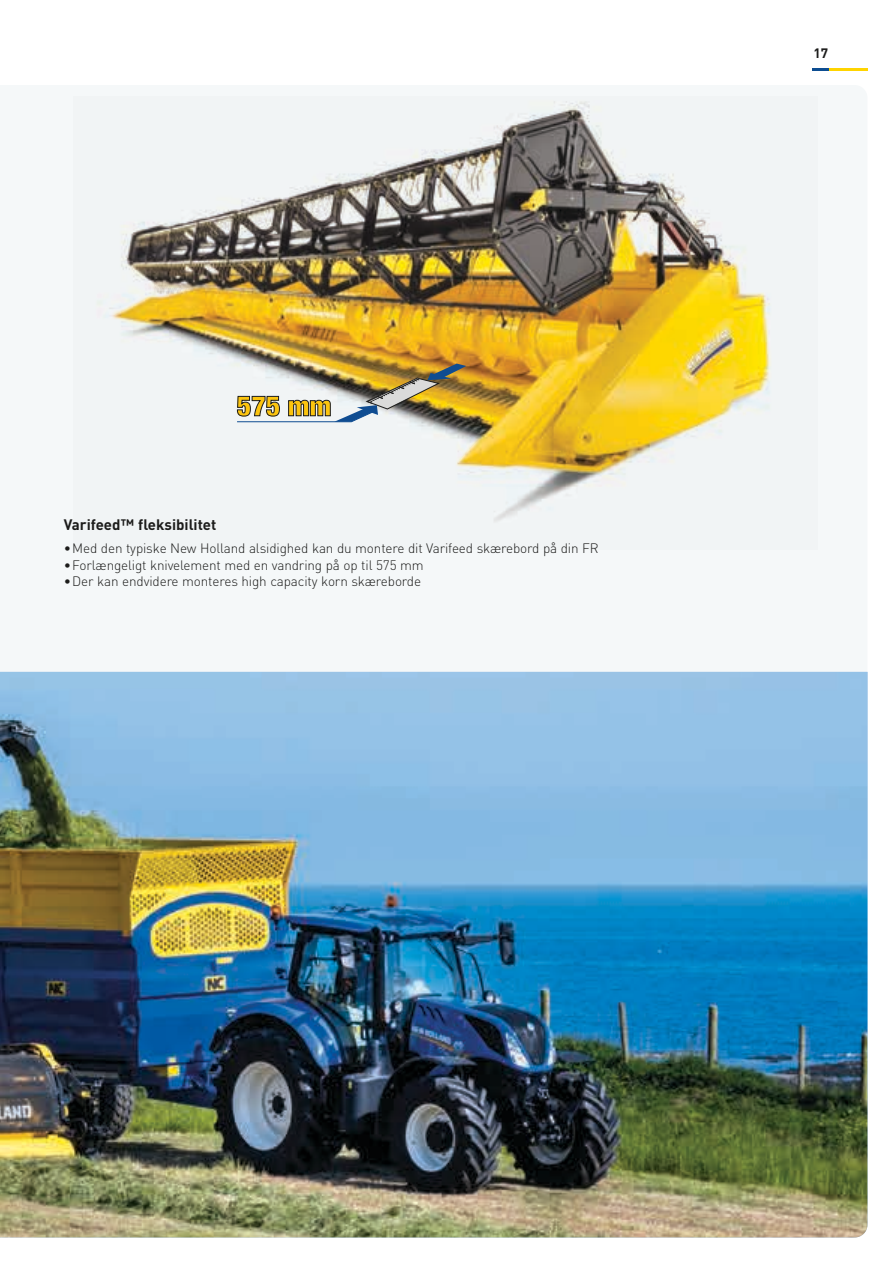
<style>
.page{position:relative;width:893px;height:1263px;background:#fff}
.page>*{position:absolute;margin:0;border:0;box-sizing:border-box;transform-origin:0 0}
.t1{font:900 condensed 27.9px "Helvetica Neue";color:#fcc40e}
.t2{font:700 15px "DIN Pro";color:#1c1c1b}
.t3{font:300 13.5px "DIN Pro";letter-spacing:-.01em;color:#1c1c1b}
.t4{font:700 13.5px "DIN Pro";color:#1c1c1b}
</style>
<div class="page">
<svg style="left:812px;top:68px;width:55px;height:2px"></svg>
<img style="left:74px;top:97px;width:743px;height:452px">
<img style="left:128px;top:111px;width:441px;height:170px">
<img style="left:236px;top:364px;width:230px;height:58px">
<img style="left:0;top:672px;width:867px;height:565px">
<h1 class="t1" style="left:237px;top:383px;width:96px">575 mm</h1>
<p class="t2" style="left:64px;top:515px;width:154px">Varifeed™ fleksibilitet</p>
<p class="t3" style="left:64px;top:539px;width:536px">•Med den typiske New Holland alsidighed kan du montere dit Varifeed skærebord på din FR</p>
<p class="t3" style="left:64px;top:556px;width:361px">•Forlængeligt knivelement med en vandring på op til 575 mm</p>
<p class="t3" style="left:64px;top:572px;width:359px">•Der kan endvidere monteres high capacity korn skæreborde</p>
<p class="t4" style="left:813px;top:44px;width:16px">17</p>
</div>
